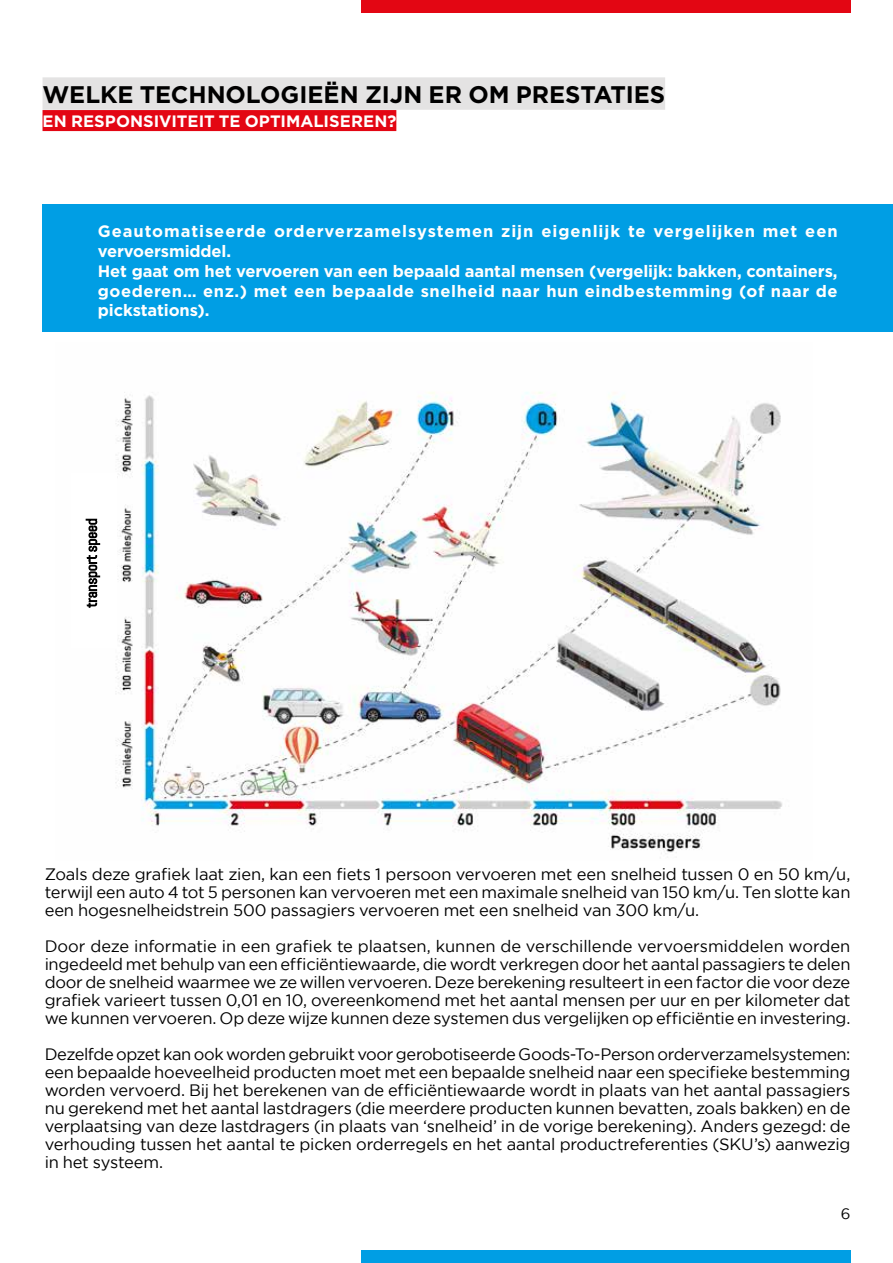
<style>
.page{position:relative;width:893px;height:1263px;background:#fff}
.page>*{position:absolute;margin:0;border:0;box-sizing:border-box;transform-origin:0 0}
.t1{font:700 24px "Gotham";letter-spacing:-.005em;color:#000}
.t2{font:16.5px/18px "Gotham";letter-spacing:-.015em;color:#000;text-align:justify}
.t3{font:700 16.5px/19.8px "Gotham";letter-spacing:.02em;color:#fff}
.t4{font:15px "Gotham";color:#000}
</style>
<div class="page">
<div style="left:361px;top:0;width:489px;height:13px;background:#e30613"></div>
<div style="left:361px;top:1250px;width:489px;height:13px;background:#009ee4"></div>
<div style="left:43px;top:77px;width:622px;height:33px;background:#e4e3e3"></div>
<div style="left:43px;top:110px;width:353px;height:21px;background:#e30613"></div>
<img style="left:115px;top:392px;width:667px;height:462px">
<div style="left:43px;top:204px;width:850px;height:128px;background:#009ee4"></div>
<div style="left:72px;top:473px;width:45px;height:174px;background:#fff"></div>
<svg style="left:85px;top:518px;width:15px;height:90px"></svg>
<h1 class="t1" style="left:43px;top:81px;width:624px">WELKE TECHNOLOGIEËN ZIJN ER OM PRESTATIES</h1>
<p class="t3" style="left:43px;top:111px;width:355px">EN RESPONSIVITEIT TE OPTIMALISEREN?</p>
<p class="t3" style="left:98px;top:221px;width:741px">Geautomatiseerde orderverzamelsystemen zijn eigenlijk te vergelijken met een vervoersmiddel.<br>Het gaat om het vervoeren van een bepaald aantal mensen (vergelijk: bakken, containers, goederen… enz.) met een bepaalde snelheid naar hun eindbestemming (of naar de pickstations).</p>
<p class="t2" style="left:45px;top:864px;width:807px">Zoals deze grafiek laat zien, kan een fiets 1 persoon vervoeren met een snelheid tussen 0 en 50 km/u, terwijl een auto 4 tot 5 personen kan vervoeren met een maximale snelheid van 150 km/u. Ten slotte kan een hogesnelheidstrein 500 passagiers vervoeren met een snelheid van 300 km/u.</p>
<p class="t2" style="left:45px;top:936px;width:807px">Door deze informatie in een grafiek te plaatsen, kunnen de verschillende vervoersmiddelen worden ingedeeld met behulp van een efficiëntiewaarde, die wordt verkregen door het aantal passagiers te delen door de snelheid waarmee we ze willen vervoeren. Deze berekening resulteert in een factor die voor deze grafiek varieert tussen 0,01 en 10, overeenkomend met het aantal mensen per uur en per kilometer dat we kunnen vervoeren. Op deze wijze kunnen deze systemen dus vergelijken op efficiëntie en investering.</p>
<p class="t2" style="left:45px;top:1046px;width:807px">Dezelfde opzet kan ook worden gebruikt voor gerobotiseerde Goods-To-Person orderverzamelsystemen: een bepaalde hoeveelheid producten moet met een bepaalde snelheid naar een specifieke bestemming worden vervoerd. Bij het berekenen van de efficiëntiewaarde wordt in plaats van het aantal passagiers nu gerekend met het aantal lastdragers (die meerdere producten kunnen bevatten, zoals bakken) en de verplaatsing van deze lastdragers (in plaats van ‘snelheid’ in de vorige berekening). Anders gezegd: de verhouding tussen het aantal te picken orderregels en het aantal productreferenties (SKU’s) aanwezig in het systeem.</p>
<p class="t4" style="left:841px;top:1207px;width:11px">6</p>
</div>
